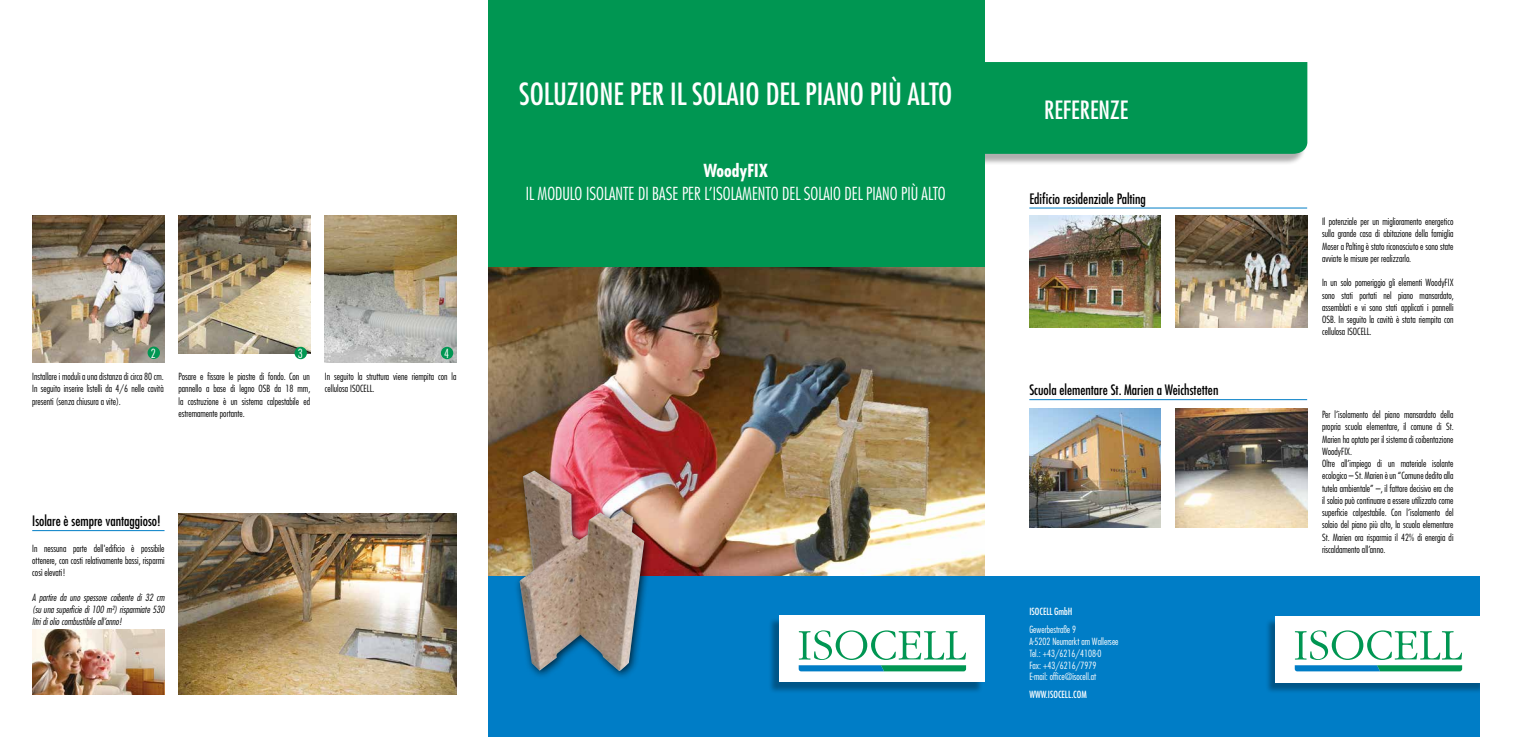
<style>
.page{position:relative;width:1518px;height:737px;background:#fff}
.page>*{position:absolute;margin:0;border:0;box-sizing:border-box;transform-origin:0 0}
.t1{font:500 condensed 29.75px "Futura LT Pro";color:#fff}
.t2{font:500 condensed 24.5px "Futura LT Pro";color:#fff}
.t3{font:300 condensed 17.5px "Futura LT Pro";color:#fff}
.t4{font:700 condensed 17.5px "Futura LT Pro";color:#fff}
.t5{font:500 condensed 14px "Futura LT Pro";color:#000}
.t6{font:300 condensed 12.25px "Futura LT Pro";color:#fff}
.t7{font:300 condensed 9.62px/12.2px "Futura LT Pro";color:#000;text-align:justify}
.t8{font:italic 300 condensed 9.62px/12.2px "Futura LT Pro";color:#000;text-align:justify}
.t9{font:300 condensed 9.62px/12.2px "Futura LT Pro";color:#fff}
.t10{font:500 condensed 9.62px "Futura LT Pro";color:#fff}
</style>
<div class="page">
<img style="left:489px;top:267px;width:496px;height:310px">
<img style="left:179px;top:216px;width:131px;height:137px">
<img style="left:32px;top:216px;width:132px;height:146px">
<img style="left:325px;top:216px;width:131px;height:146px">
<div style="left:966px;top:64px;width:340px;height:101px;background:#000;opacity:.32"></div>
<div style="left:985px;top:62px;width:322px;height:92px;background:#009652"></div>
<div style="left:489px;top:0;width:496px;height:267px;background:#009652"></div>
<hr style="left:1029px;top:207px;width:278px;height:1px;background:#007dc6">
<hr style="left:1029px;top:399px;width:278px;height:1px;background:#007dc6">
<div style="left:489px;top:577px;width:992px;height:160px;background:#007dc6"></div>
<div style="left:768px;top:617px;width:216px;height:76px;background:#000;opacity:.32"></div>
<div style="left:779px;top:615px;width:206px;height:67px;background:#fff"></div>
<svg style="left:799px;top:630px;width:167px;height:41px"></svg>
<div style="left:1265px;top:617px;width:221px;height:77px;background:#000;opacity:.32"></div>
<div style="left:1275px;top:616px;width:212px;height:67px;background:#fff"></div>
<svg style="left:1295px;top:630px;width:167px;height:41px"></svg>
<div style="left:1481px;top:536px;width:37px;height:201px;background:#fff"></div>
<div style="left:148px;top:346px;width:12px;height:13px;background:#009652;border-radius:50%"></div>
<div style="left:295px;top:347px;width:12px;height:12px;background:#009652;border-radius:50%"></div>
<div style="left:441px;top:347px;width:12px;height:12px;background:#009652;border-radius:50%"></div>
<hr style="left:32px;top:530px;width:133px;height:1px;background:#007dc6">
<img style="left:179px;top:513px;width:277px;height:181px">
<img style="left:32px;top:629px;width:133px;height:65px">
<div style="left:513px;top:465px;width:141px;height:215px;background:#000;opacity:.75"></div>
<img style="left:520px;top:470px;width:124px;height:201px">
<img style="left:1029px;top:216px;width:132px;height:111px">
<img style="left:1176px;top:216px;width:131px;height:111px">
<img style="left:1029px;top:409px;width:132px;height:119px">
<img style="left:1176px;top:409px;width:131px;height:119px">
<p class="t6" style="left:151px;top:345px;width:7px">2</p>
<p class="t6" style="left:298px;top:345px;width:7px">3</p>
<p class="t6" style="left:444px;top:345px;width:7px">4</p>
<p class="t7" style="left:32px;top:370px;width:133px">Installare i moduli a una distanza di circa 80 cm.<br>In seguito inserire listelli da 4/6 nelle cavità presenti (senza chiusura a vite).</p>
<p class="t7" style="left:179px;top:370px;width:133px">Posare e fissare le piastre di fondo. Con un pannello a base di legno OSB da 18 mm, la costruzione è un sistema calpestabile ed estremamente portante.</p>
<p class="t7" style="left:325px;top:370px;width:133px">In seguito la struttura viene riempita con la cellulosa ISOCELL.</p>
<h3 class="t5" style="left:32px;top:511px;width:130px">Isolare è sempre vantaggioso!</h3>
<p class="t7" style="left:32px;top:542px;width:134px">In nessuna parte dell'edificio è possibile ottenere, con costi relativamente bassi, risparmi così elevati!</p>
<p class="t8" style="left:32px;top:591px;width:134px">A partire da uno spessore coibente di 32 cm (su una superficie di 100 m²) risparmiate 530 litri di olio combustibile all’anno!</p>
<h1 class="t1" style="left:519px;top:74px;width:435px">SOLUZIONE PER IL SOLAIO DEL PIANO PIÙ ALTO</h1>
<h2 class="t2" style="left:1044px;top:93px;width:85px">REFERENZE</h2>
<h3 class="t4" style="left:703px;top:159px;width:66px">WoodyFIX</h3>
<h3 class="t3" style="left:526px;top:182px;width:421px">IL MODULO ISOLANTE DI BASE PER L’ISOLAMENTO DEL SOLAIO DEL PIANO PIÙ ALTO</h3>
<h3 class="t5" style="left:1029px;top:189px;width:118px">Edificio residenziale Palting</h3>
<h3 class="t5" style="left:1029px;top:381px;width:191px">Scuola elementare St. Marien a Weichstetten</h3>
<p class="t10" style="left:1029px;top:605px;width:45px">ISOCELL GmbH</p>
<p class="t9" style="left:1029px;top:623px;width:91px">Gewerbestraße 9<br>A-5202 Neumarkt am Wallersee<br>Tel.: +43/6216/4108-0<br>Fax: +43/6216/7979</p>
<p class="t9" style="left:1029px;top:670px;width:68px">E-mail: office@isocell.at</p>
<p class="t10" style="left:1029px;top:687px;width:59px">WWW.ISOCELL.COM</p>
<p class="t7" style="left:1322px;top:215px;width:133px">Il potenziale per un miglioramento energetico sulla grande casa di abitazione della famiglia Moser a Palting è stato riconosciuto e sono state avviate le misure per realizzarlo.</p>
<p class="t7" style="left:1322px;top:277px;width:133px">In un solo pomeriggio gli elementi WoodyFIX sono stati portati nel piano mansardato, assemblati e vi sono stati applicati i pannelli OSB. In seguito la cavità è stata riempita con cellulosa ISOCELL.</p>
<p class="t7" style="left:1322px;top:408px;width:133px;text-align:left">Per l’isolamento del piano mansardato della propria scuola elementare, il comune di St.<br>Marien ha optato per il sistema di coibentazione WoodyFIX.<br>Oltre all’impiego di un materiale isolante ecologico – St. Marien è un “Comune dedito alla tutela ambientale” –, il fattore decisivo era che il solaio può continuare a essere utilizzato come superficie calpestabile. Con l’isolamento del solaio del piano più alto, la scuola elementare St. Marien ora risparmia il 42% di energia di riscaldamento all’anno.</p>
</div>
